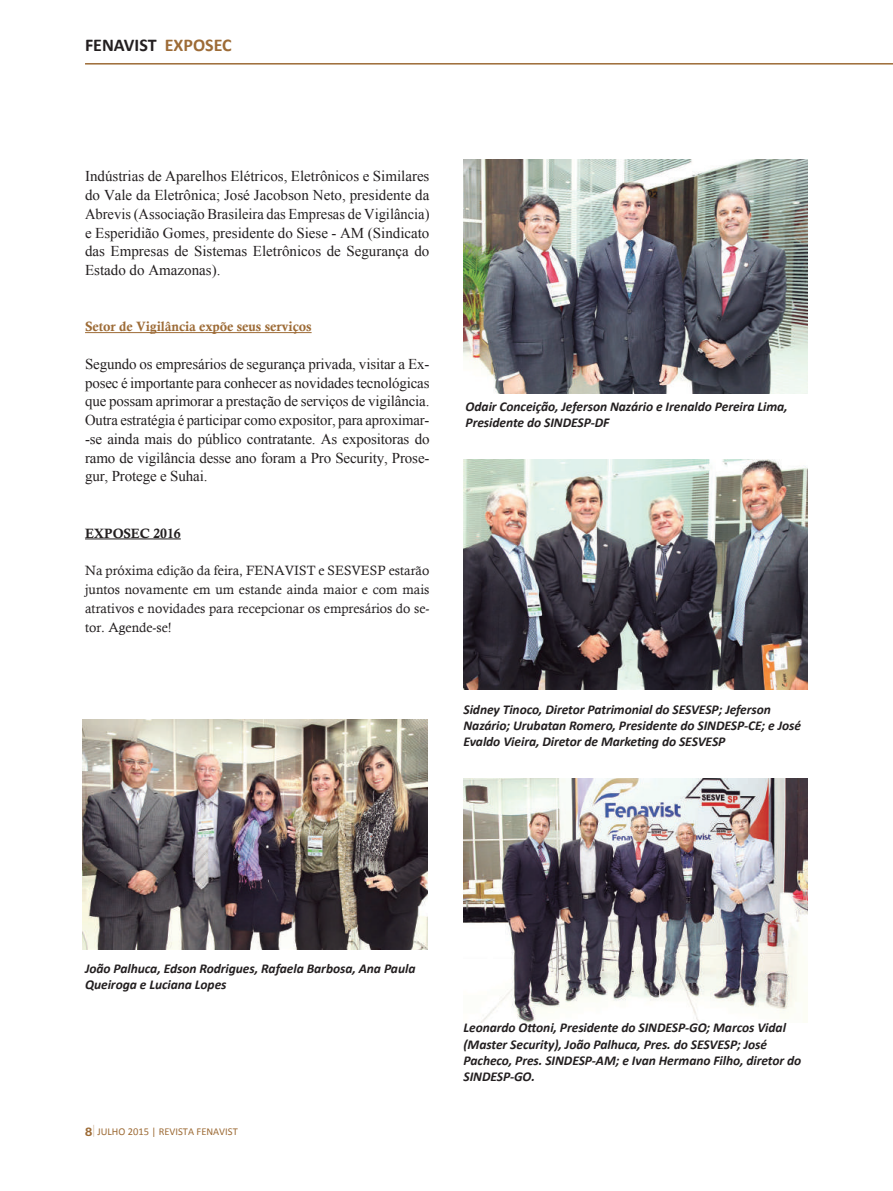
<style>
.page{position:relative;width:893px;height:1191px;background:#fff}
.page>*{position:absolute;margin:0;border:0;box-sizing:border-box;transform-origin:0 0}
.t1{font:700 18px "Calibri";color:#231f20}
.t2{font:15px/18.8px "Times New Roman";letter-spacing:-.005em;color:#231f20;text-align:justify}
.t3{font:italic 700 13.5px/16.2px "Calibri";letter-spacing:-.005em;color:#231f20}
.t4{font:13.5px/18.8px "Calisto";color:#231f20;text-align:justify}
.t5{font:13.5px "Calis MT Bol";letter-spacing:-.005em;color:#9d6b36}
.t6{font:13.5px "Calis MT Bol";letter-spacing:-.005em;color:#231f20}
.t7{font:10.5px "Calibri";color:#9d6b36}
.s1{color:#9d6b36}
.s2{font-family:"Stag Sans";font-weight:500;font-size:12px}
.s3{font-family:"Stag Sans";font-weight:100;font-size:15px}
</style>
<div class="page">
<hr style="left:85px;top:63px;width:808px;height:2px;background:#9d6b36">
<img style="left:83px;top:720px;width:344px;height:229px">
<hr style="left:85px;top:332px;width:227px;height:1px;background:#9d6b36">
<hr style="left:85px;top:538px;width:96px;height:1px;background:#231f20">
<img style="left:463px;top:778px;width:345px;height:244px">
<img style="left:463px;top:459px;width:345px;height:230px">
<img style="left:463px;top:159px;width:345px;height:235px">
<p class="t1" style="left:85px;top:34px;width:148px">FENAVIST <span class="s1">EXPOSEC</span></p>
<p class="t2" style="left:85px;top:167px;width:346px">Indústrias de Aparelhos Elétricos, Eletrônicos e Similares do Vale da Eletrônica; José Jacobson Neto, presidente da Abrevis (Associação Brasileira das Empresas de Vigilância) e Esperidião Gomes, presidente do Siese - AM (Sindicato das Empresas de Sistemas Eletrônicos de Segurança do Estado do Amazonas).</p>
<p class="t5" style="left:85px;top:319px;width:228px">Setor de Vigilância expõe seus serviços</p>
<p class="t2" style="left:85px;top:354px;width:346px">Segundo os empresários de segurança privada, visitar a Ex&shy;posec é importante para conhecer as novidades tecnológicas que possam aprimorar a prestação de serviços de vigilância.<br>Outra estratégia é participar como expositor, para aproximar--se ainda mais do público contratante. As expositoras do ramo de vigilância desse ano foram a Pro Security, Prose&shy;gur, Protege e Suhai.</p>
<p class="t6" style="left:85px;top:525px;width:97px">EXPOSEC 2016</p>
<p class="t4" style="left:85px;top:561px;width:346px">Na próxima edição da feira, FENAVIST e SESVESP estarão juntos novamente em um estande ainda maior e com mais atrativos e novidades para recepcionar os empresários do se&shy;tor. Agende-se!</p>
<p class="t3" style="left:466px;top:398px;width:324px">Odair Conceição, Jeferson Nazário e Irenaldo Pereira Lima,<br>Presidente do SINDESP-DF</p>
<p class="t3" style="left:463px;top:701px;width:339px">Sidney Tinoco, Diretor Patrimonial do SESVESP; Jeferson<br>Nazário; Urubatan Romero, Presidente do SINDESP-CE; e José<br>Evaldo Vieira, Diretor de Marketing do SESVESP</p>
<p class="t3" style="left:85px;top:960px;width:332px">João Palhuca, Edson Rodrigues, Rafaela Barbosa, Ana Paula<br>Queiroga e Luciana Lopes</p>
<p class="t7" style="left:85px;top:1124px;width:154px"><span class="s2">8</span><span class="s3">|</span> JULHO 2015 | REVISTA FENAVIST</p>
<p class="t3" style="left:463px;top:1019px;width:339px">Leonardo Ottoni, Presidente do SINDESP-GO; Marcos Vidal (Master Security), João Palhuca, Pres. do SESVESP; José Pacheco, Pres. SINDESP-AM; e Ivan Hermano Filho, diretor do SINDESP-GO.</p>
</div>
